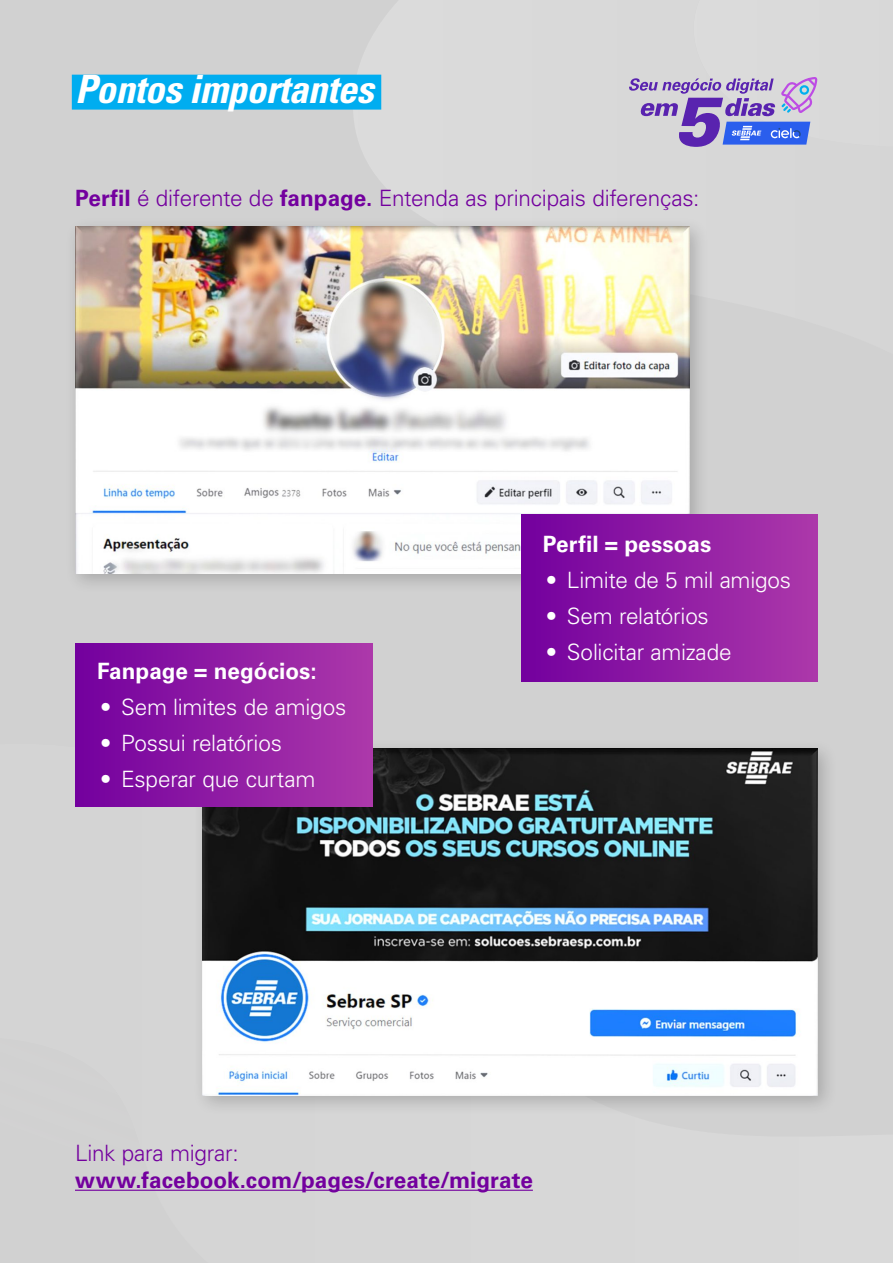
<style>
.page{position:relative;width:893px;height:1263px;background:#d4d4d4}
.page>*{position:absolute;margin:0;border:0;box-sizing:border-box;transform-origin:0 0}
.t1{font:italic 700 condensed 39px "Univers LT Std";letter-spacing:-.01em;color:#fff}
.t2{font:300 22.5px "Univers LT Std";letter-spacing:-.01em;color:#fff}
.t3{font:300 22.5px "Univers LT Std";letter-spacing:-.01em;color:#73009e}
.t4{font:700 22.5px "Univers LT Std";color:#73009e}
.t5{font:700 22.5px "Univers LT Std";letter-spacing:.005em;color:#fff}
.s1{font-weight:700}
</style>
<div class="page">
<svg style="left:629px;top:77px;width:188px;height:70px"></svg>
<div style="left:72px;top:75px;width:309px;height:35px;background:#00adf0"></div>
<hr style="left:75px;top:1190px;width:458px;height:1px;background:#73009e">
<div style="left:64px;top:216px;width:647px;height:378px;background:#000;opacity:.2"></div>
<img style="left:75px;top:227px;width:615px;height:347px">
<div style="left:192px;top:737px;width:646px;height:379px;background:#000;opacity:.2"></div>
<img style="left:203px;top:748px;width:614px;height:347px">
<div style="left:522px;top:514px;width:296px;height:167px;background:linear-gradient(to right,#73009e,#ac38aa)"></div>
<div style="left:75px;top:643px;width:298px;height:163px;background:linear-gradient(to right,#73009e,#ac38aa)"></div>
<h1 class="t1" style="left:75px;top:65px;width:300px">Pontos importantes</h1>
<p class="t3" style="left:75px;top:185px;width:626px"><span class="s1">Perfil</span> é diferente de <span class="s1">fanpage.</span> Entenda as principais diferenças:</p>
<p class="t5" style="left:97px;top:658px;width:221px">Fanpage = negócios:</p>
<p class="t2" style="left:100px;top:694px;width:248px">• Sem limites de amigos</p>
<p class="t2" style="left:100px;top:730px;width:183px">• Possui relatórios</p>
<p class="t2" style="left:100px;top:766px;width:217px">• Esperar que curtam</p>
<p class="t5" style="left:543px;top:531px;width:170px">Perfil = pessoas</p>
<p class="t2" style="left:546px;top:566px;width:247px">• Limite de 5 mil amigos</p>
<p class="t2" style="left:546px;top:603px;width:165px">• Sem relatórios</p>
<p class="t2" style="left:546px;top:639px;width:187px">• Solicitar amizade</p>
<p class="t3" style="left:75px;top:1139px;width:165px">Link para migrar:</p>
<p class="t4" style="left:75px;top:1167px;width:459px">www.facebook.com/pages/create/migrate</p>
</div>
